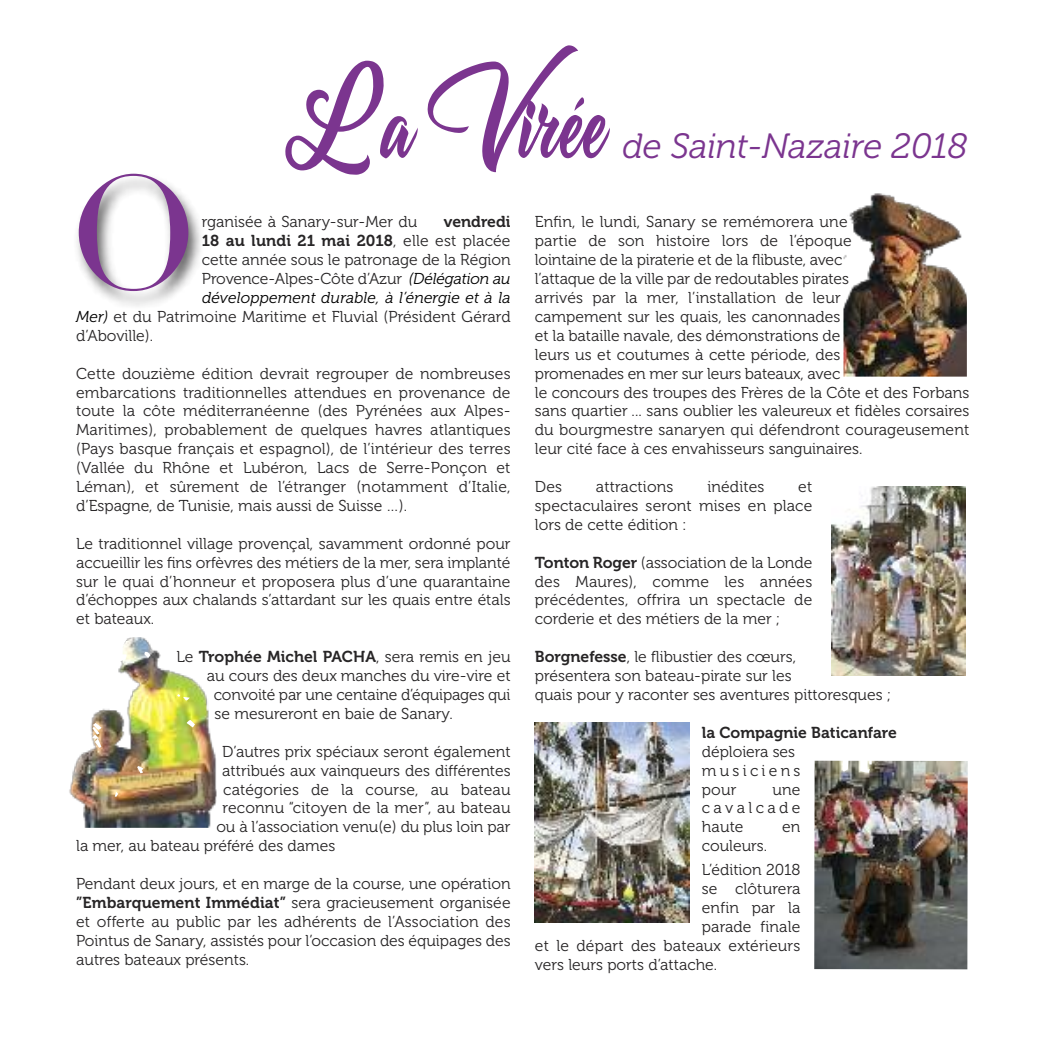
<style>
.page{position:relative;width:1042px;height:1042px;background:#fff}
.page>*{position:absolute;margin:0;border:0;box-sizing:border-box;transform-origin:0 0}
.t1{font:157.5px "Didot";color:#7b358f}
.t2{font:84px "Emotional Rescue";color:#7b358f;scale:.62 1}
.t3{font:italic 35px "Museo 300";color:#7b358f}
.t4{font:15.75px/18.9px "Museo 300";color:#272526;text-align:justify}
.t5{font:15.75px/18.9px "Museo 700";color:#272526;text-align:right}
.t6{font:italic 15.75px "Museo 300";letter-spacing:.01em;color:#000}
.s1{font-family:"Museo 300"}
.s2{font-style:italic;color:#000}
.s3{font-family:"Museo 700"}
</style>
<div class="page">
<img style="left:76px;top:177px;width:125px;height:129px">
<img style="left:843px;top:193px;width:124px;height:184px">
<img style="left:69px;top:637px;width:147px;height:191px">
<img style="left:535px;top:722px;width:154px;height:200px">
<img style="left:814px;top:761px;width:153px;height:208px">
<img style="left:831px;top:486px;width:135px;height:190px">
<h2 class="t2" style="left:289px;top:80px;width:517px">La Virée</h2>
<h3 class="t3" style="left:622px;top:133px;width:346px">de Saint-Nazaire 2018</h3>
<h1 class="t1" style="left:68px;top:140px;width:133px">O</h1>
<p class="t4" style="left:202px;top:212px;width:217px">rganisée à Sanary-sur-Mer du</p>
<p class="t4" style="left:535px;top:212px;width:436px;text-align:left">Enfin, le lundi, Sanary se remémorera une<br>partie de son histoire lors de l’époque<br>lointaine de la piraterie et de la flibuste, avec<br>l’attaque de la ville par de redoutables pirates<br>arrivés par la mer, l’installation de leur<br>campement sur les quais, les canonnades<br>et la bataille navale, des démonstrations de<br>leurs us et coutumes à cette période, des<br>promenades en mer sur leurs bateaux, avec<br>le concours des troupes des Frères de la Côte et des Forbans sans quartier ... sans oublier les valeureux et fidèles corsaires du bourgmestre sanaryen qui défendront courageusement leur cité face à ces envahisseurs sanguinaires.</p>
<p class="t4" style="left:535px;top:477px;width:29px">Des</p>
<p class="t4" style="left:596px;top:477px;width:79px">attractions</p>
<p class="t4" style="left:707px;top:477px;width:59px">inédites</p>
<p class="t5" style="left:202px;top:214px;width:310px">vendredi<br>18 au lundi 21 mai 2018<span class="s1">, elle est placée</span></p>
<p class="t4" style="left:202px;top:250px;width:310px">cette année sous le patronage de la Région</p>
<p class="t4" style="left:202px;top:269px;width:310px">Provence-Alpes-Côte d’Azur <span class="s2">(Délégation au</span></p>
<p class="t6" style="left:202px;top:292px;width:310px">développement durable, à l’énergie et à la</p>
<p class="t4" style="left:76px;top:307px;width:436px"><span class="s2">Mer)</span> et du Patrimoine Maritime et Fluvial (Président Gérard</p>
<p class="t4" style="left:76px;top:326px;width:78px">d’Aboville).</p>
<p class="t4" style="left:76px;top:364px;width:436px">Cette douzième édition devrait regrouper de nombreuses embarcations traditionnelles attendues en provenance de toute la côte méditerranéenne (des Pyrénées aux Alpes-Maritimes), probablement de quelques havres atlantiques (Pays basque français et espagnol), de l’intérieur des terres (Vallée du Rhône et Lubéron, Lacs de Serre-Ponçon et Léman), et sûrement de l’étranger (notamment d’Italie, d’Espagne, de Tunisie, mais aussi de Suisse …).</p>
<p class="t4" style="left:76px;top:534px;width:436px">Le traditionnel village provençal, savamment ordonné pour accueillir les fins orfèvres des métiers de la mer, sera implanté sur le quai d’honneur et proposera plus d’une quarantaine d’échoppes aux chalands s’attardant sur les quais entre étals et bateaux.</p>
<p class="t5" style="left:176px;top:649px;width:336px"><span class="s1">Le</span> Trophée Michel PACHA<span class="s1">, sera remis en jeu</span></p>
<p class="t4" style="left:214px;top:666px;width:298px;text-indent:-7px">au cours des deux manches du vire-vire et convoité par une centaine d’équipages qui se mesureront en baie de Sanary.</p>
<p class="t4" style="left:222px;top:742px;width:290px">D’autres prix spéciaux seront également</p>
<p class="t4" style="left:222px;top:761px;width:290px">attribués aux vainqueurs des différentes</p>
<p class="t4" style="left:223px;top:779px;width:289px">catégories de la course, au bateau</p>
<p class="t4" style="left:223px;top:798px;width:289px">reconnu “citoyen de la mer”, au bateau</p>
<p class="t4" style="left:216px;top:817px;width:296px">ou à l’association venu(e) du plus loin par</p>
<p class="t4" style="left:76px;top:836px;width:261px">la mer, au bateau préféré des dames</p>
<p class="t4" style="left:76px;top:874px;width:436px">Pendant deux jours, et en marge de la course, une opération <span class="s3">”Embarquement Immédiat”</span> sera gracieusement organisée et offerte au public par les adhérents de l’Association des Pointus de Sanary, assistés pour l’occasion des équipages des autres bateaux présents.</p>
<p class="t4" style="left:535px;top:477px;width:279px;text-indent:263px">et spectaculaires seront mises en place lors de cette édition :</p>
<p class="t4" style="left:535px;top:553px;width:279px"><span class="s3">Tonton Roger</span> (association de la Londe des Maures), comme les années précédentes, offrira un spectacle de corderie et des métiers de la mer ;</p>
<p class="t4" style="left:535px;top:647px;width:358px;text-align:left"><span class="s3">Borgnefesse</span>, le flibustier des cœurs,<br>présentera son bateau-pirate sur les<br>quais pour y raconter ses aventures pittoresques ;</p>
<p class="t5" style="left:702px;top:724px;width:196px">la Compagnie Baticanfare</p>
<p class="t4" style="left:702px;top:742px;width:100px;text-align:left">déploiera ses musiciens pour</p>
<p class="t4" style="left:702px;top:779px;width:100px;text-indent:71px">une cavalcade haute</p>
<p class="t4" style="left:782px;top:817px;width:20px">en</p>
<p class="t4" style="left:702px;top:834px;width:100px;line-height:23.8px">couleurs.<br>L’édition 2018</p>
<p class="t4" style="left:702px;top:879px;width:100px">se clôturera</p>
<p class="t4" style="left:702px;top:898px;width:100px">enfin par la</p>
<p class="t4" style="left:702px;top:917px;width:100px">parade finale</p>
<p class="t4" style="left:535px;top:936px;width:267px">et le départ des bateaux extérieurs</p>
<p class="t4" style="left:535px;top:954px;width:184px">vers leurs ports d’attache.</p>
</div>
